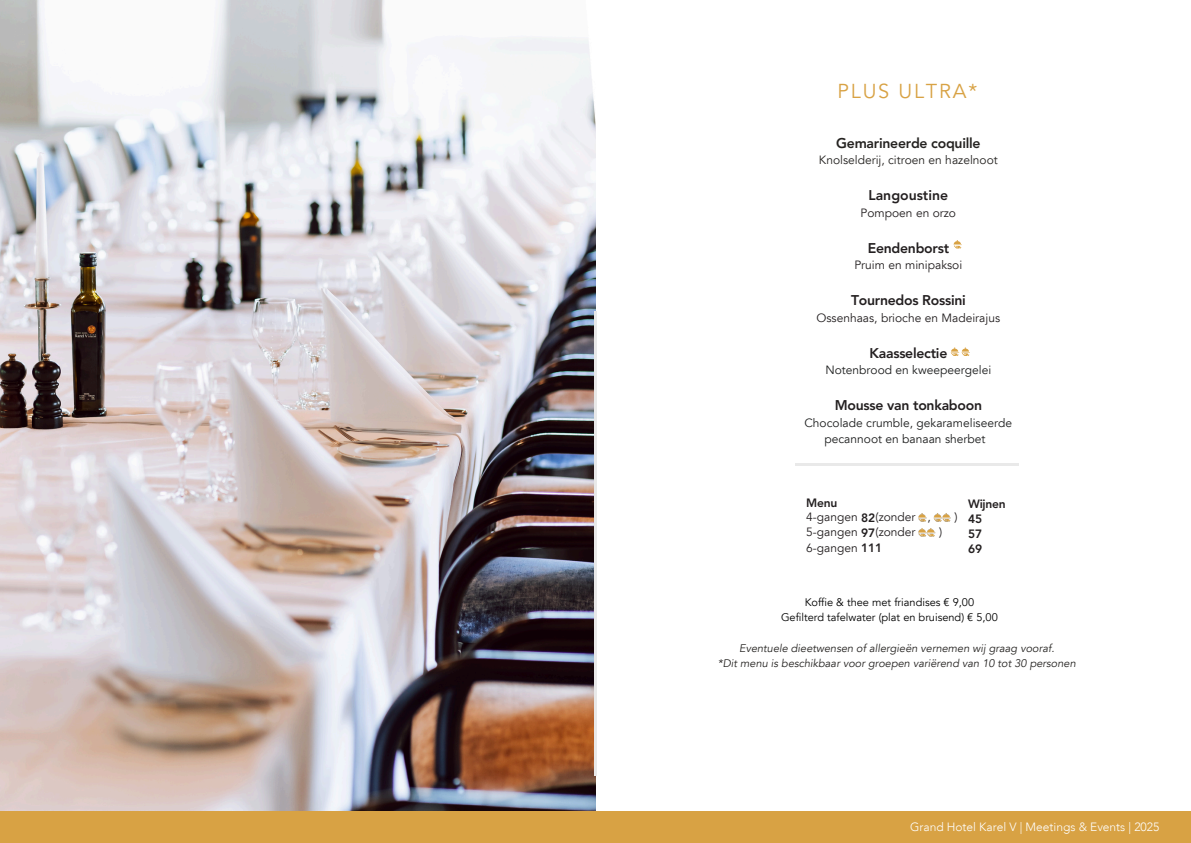
<style>
.page{position:relative;width:1191px;height:843px;background:#fff}
.page>*{position:absolute;margin:0;border:0;box-sizing:border-box;transform-origin:0 0}
.t1{font:20px "Avenir";letter-spacing:.09em;color:#d8a244}
.t2{font:800 14px "Avenir";letter-spacing:-.02em;color:#231f20}
.t3{font:800 14px "Avenir";letter-spacing:-.02em;color:#252321}
.t4{font:800 14px "Avenir";color:#231f20}
.t5{font:12px/15px "Avenir LT";color:#231f20;text-align:justify}
.t6{font:12px/16.5px "Avenir LT";color:#1d1e1e;text-align:center}
.t7{font:300 12px "Avenir LT";color:#fff}
.t8{font:12px "Avenir LT";color:#252321}
.t9{font:800 12px/15px "Avenir";letter-spacing:-.02em;color:#231f20}
.t10{font:italic 11px/15px "Avenir LT";color:#252321;text-align:center}
.t11{font:11px/15px "Avenir LT";color:#000;text-align:center}
.s1{font-family:"Avenir";font-weight:800}
</style>
<div class="page">
<img style="left:0;top:0;width:595px;height:811px">
<hr style="left:594px;top:311px;width:2px;height:464px;background:#e9e9e9">
<svg style="left:953px;top:240px;width:8px;height:9px"></svg>
<img style="left:918px;top:513px;width:33px;height:24px">
<div style="left:0;top:811px;width:1190px;height:31px;background:#d8a244"></div>
<hr style="left:795px;top:463px;width:224px;height:2px;background:#e9e9e9">
<svg style="left:950px;top:347px;width:19px;height:9px"></svg>
<h1 class="t1" style="left:837px;top:76px;width:141px">PLUS ULTRA*</h1>
<p class="t3" style="left:836px;top:132px;width:146px">Gemarineerde coquille</p>
<p class="t8" style="left:818px;top:155px;width:180px">Knolselderij, citroen en hazelnoot</p>
<p class="t4" style="left:868px;top:185px;width:81px">Langoustine</p>
<p class="t5" style="left:860px;top:206px;width:97px">Pompoen en orzo</p>
<p class="t2" style="left:867px;top:237px;width:83px">Eendenborst</p>
<p class="t5" style="left:854px;top:259px;width:109px">Pruim en minipaksoi</p>
<p class="t2" style="left:850px;top:290px;width:116px">Tournedos Rossini</p>
<p class="t5" style="left:816px;top:311px;width:185px">Ossenhaas, brioche en Madeirajus</p>
<p class="t2" style="left:869px;top:342px;width:79px">Kaasselectie</p>
<p class="t6" style="left:825px;top:363px;width:167px">Notenbrood en kweepeergelei</p>
<p class="t2" style="left:834px;top:395px;width:149px">Mousse van tonkaboon</p>
<p class="t6" style="left:804px;top:415px;width:209px">Chocolade crumble, gekarameliseerde pecannoot en banaan sherbet</p>
<p class="t9" style="left:806px;top:495px;width:33px">Menu</p>
<p class="t9" style="left:968px;top:496px;width:39px">Wijnen<br>45<br>57<br>69</p>
<p class="t5" style="left:806px;top:511px;width:111px">4-gangen <span class="s1">82</span>(zonder 5-gangen <span class="s1">97</span>(zonder 6-gangen <span class="s1">111</span></p>
<p class="t5" style="left:927px;top:511px;width:5px">,</p>
<p class="t5" style="left:954px;top:511px;width:5px">)</p>
<p class="t5" style="left:939px;top:526px;width:5px">)</p>
<p class="t11" style="left:781px;top:596px;width:218px">Koffie &amp; thee met friandises € 9,00<br>Gefilterd tafelwater (plat en bruisend) € 5,00</p>
<p class="t10" style="left:717px;top:641px;width:359px">Eventuele dieetwensen of allergieën vernemen wij graag vooraf.<br>*Dit menu is beschikbaar voor groepen variërend van 10 tot 30 personen</p>
<p class="t7" style="left:910px;top:821px;width:251px">Grand Hotel Karel V | Meetings &amp; Events | 2025</p>
</div>
